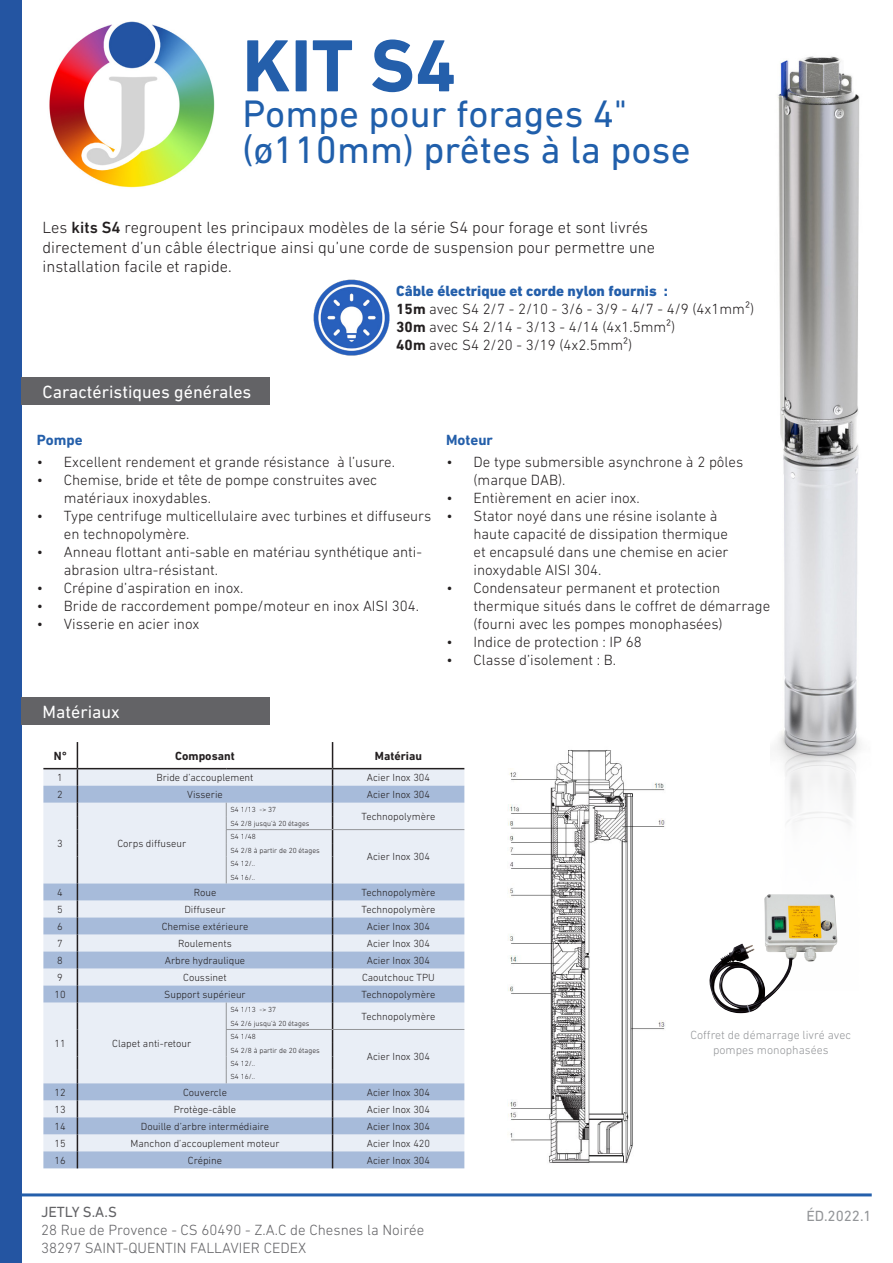
<style>
.page{position:relative;width:893px;height:1263px;background:#fff}
.page>*{position:absolute;margin:0;border:0;box-sizing:border-box;transform-origin:0 0}
.t1{font:700 75px "DIN Next LT Pro";color:#245fab}
.t2{font:39px/36px "DIN Next LT Pro";color:#205fab}
.t3{font:18px "DIN Next LT Pro";color:#fff}
.t4{font:300 16.5px/19.8px "DIN Next LT Pro";color:#231f20}
.t5{font:300 15px/18px "DIN Next LT Pro";color:#231f20}
.t6{font:300 15px "DIN Next LT Pro";color:#636366}
.t7{font:800 15px "DIN Next LT Pro";color:#245fab}
.t8{font:700 15px "DIN Next LT Pro";color:#245faa}
.t9{font:15px "DIN Next LT Pro";color:#636366}
.t10{font:15px "DIN Next LT Pro";color:#939598}
.t11{font:300 12px/14.4px "DIN Next LT Pro";color:#939598;text-align:center}
.t12{font:700 12px "DIN Next LT Pro";color:#231f20}
.t13{font:300 10.5px "DIN Next LT Pro";color:#231f20}
.t14{font:300 7.5px "DIN Next LT Pro";color:#231f20}
.s1{font-weight:500}
.s2{font-weight:700}
</style>
<div class="page">
<img style="left:21px;top:0;width:194px;height:189px">
<div style="left:0;top:0;width:21px;height:1263px;background:#2455a2"></div>
<img style="left:313px;top:279px;width:76px;height:76px">
<hr style="left:21px;top:1193px;width:851px;height:3px;background:#245fab">
<div style="left:21px;top:377px;width:249px;height:28px;background:#636366"></div>
<div style="left:21px;top:697px;width:249px;height:28px;background:#636366"></div>
<img style="left:775px;top:56px;width:86px;height:694px">
<img style="left:770px;top:750px;width:101px;height:447px">
<svg style="left:43px;top:769px;width:421px;height:17px;background:#e2e7ef"></svg>
<svg style="left:43px;top:786px;width:421px;height:382px;background:#d1dbeb"></svg>
<hr style="left:43px;top:768px;width:34px;height:1px;background:#231f20">
<hr style="left:77px;top:768px;width:149px;height:1px;background:#231f20">
<hr style="left:226px;top:768px;width:107px;height:1px;background:#231f20">
<hr style="left:333px;top:768px;width:131px;height:1px;background:#231f20">
<svg style="left:77px;top:742px;width:1px;height:426px"></svg>
<svg style="left:332px;top:742px;width:1px;height:426px"></svg>
<hr style="left:333px;top:1029px;width:131px;height:1px;background:#939598">
<hr style="left:333px;top:829px;width:131px;height:1px;background:#939598">
<hr style="left:226px;top:829px;width:107px;height:1px;background:#939598">
<svg style="left:226px;top:803px;width:1px;height:80px"></svg>
<svg style="left:226px;top:1002px;width:1px;height:81px"></svg>
<hr style="left:226px;top:1029px;width:107px;height:1px;background:#939598">
<img style="left:507px;top:750px;width:158px;height:414px">
<img style="left:709px;top:894px;width:128px;height:119px">
<p class="t1" style="left:242px;top:22px;width:216px">KIT S4</p>
<p class="t2" style="left:242px;top:96px;width:450px">Pompe pour forages 4" (ø110mm) prêtes à la pose</p>
<p class="t4" style="left:43px;top:217px;width:614px">Les <span class="s1">kits S4</span> regroupent les principaux modèles de la série S4 pour forage et sont livrés directement d’un câble électrique ainsi qu’une corde de suspension pour permettre une installation facile et rapide.</p>
<p class="t7" style="left:396px;top:282px;width:273px">Câble électrique et corde nylon fournis :</p>
<p class="t5" style="left:396px;top:299px;width:359px"><span class="s2">15m</span> avec S4 2/7 - 2/10 - 3/6 - 3/9 - 4/7 - 4/9 (4x1mm²)</p>
<p class="t5" style="left:396px;top:317px;width:281px"><span class="s2">30m</span> avec S4 2/14 - 3/13 - 4/14 (4x1.5mm²)</p>
<p class="t5" style="left:396px;top:335px;width:238px"><span class="s2">40m</span> avec S4 2/20 - 3/19 (4x2.5mm²)</p>
<p class="t3" style="left:43px;top:381px;width:210px">Caractéristiques générales</p>
<p class="t8" style="left:37px;top:431px;width:47px">Pompe</p>
<p class="t8" style="left:446px;top:431px;width:48px">Moteur</p>
<p class="t5" style="left:37px;top:453px;width:360px">• Excellent rendement et grande résistance à l’usure.</p>
<p class="t5" style="left:64px;top:471px;width:315px;text-indent:-27px">• Chemise, bride et tête de pompe construites avec matériaux inoxydables.</p>
<p class="t5" style="left:64px;top:507px;width:369px;text-indent:-27px">• Type centrifuge multicellulaire avec turbines et diffuseurs en technopolymère.</p>
<p class="t5" style="left:64px;top:543px;width:360px;text-indent:-27px">• Anneau flottant anti-sable en matériau synthétique anti&shy;abrasion ultra-résistant.</p>
<p class="t5" style="left:37px;top:579px;width:208px">• Crépine d’aspiration en inox.</p>
<p class="t5" style="left:37px;top:597px;width:384px">• Bride de raccordement pompe/moteur en inox AISI 304.</p>
<p class="t5" style="left:37px;top:615px;width:164px">• Visserie en acier inox</p>
<p class="t5" style="left:473px;top:453px;width:271px;text-indent:-27px">• De type submersible asynchrone à 2 pôles (marque DAB).</p>
<p class="t5" style="left:446px;top:489px;width:195px">• Entièrement en acier inox.</p>
<p class="t5" style="left:473px;top:507px;width:257px;text-indent:-27px">• Stator noyé dans une résine isolante à haute capacité de dissipation thermique et encapsulé dans une chemise en acier inoxydable AISI 304.</p>
<p class="t5" style="left:473px;top:579px;width:298px;text-indent:-27px">• Condensateur permanent et protection thermique situés dans le coffret de démarrage (fourni avec les pompes monophasées)</p>
<p class="t5" style="left:446px;top:633px;width:197px">• Indice de protection : IP 68</p>
<p class="t5" style="left:446px;top:651px;width:171px">• Classe d’isolement : B.</p>
<p class="t3" style="left:43px;top:701px;width:79px">Matériaux</p>
<p class="t12" style="left:54px;top:749px;width:15px">N°</p>
<p class="t12" style="left:175px;top:749px;width:61px">Composant</p>
<p class="t12" style="left:375px;top:749px;width:49px">Matériau</p>
<p class="t13" style="left:57px;top:771px;width:7px">1</p>
<p class="t13" style="left:156px;top:771px;width:99px">Bride d’accouplement</p>
<p class="t13" style="left:367px;top:771px;width:65px">Acier Inox 304</p>
<p class="t13" style="left:57px;top:788px;width:7px">2</p>
<p class="t13" style="left:187px;top:788px;width:37px">Visserie</p>
<p class="t13" style="left:367px;top:788px;width:65px">Acier Inox 304</p>
<p class="t13" style="left:57px;top:837px;width:7px">3</p>
<p class="t13" style="left:117px;top:837px;width:70px">Corps diffuseur</p>
<p class="t14" style="left:230px;top:805px;width:47px">S4 1/13 -&gt; 37</p>
<p class="t14" style="left:230px;top:819px;width:80px">S4 2/8 jusqu’à 20 étages</p>
<p class="t14" style="left:230px;top:832px;width:27px">S4 1/48</p>
<p class="t14" style="left:230px;top:846px;width:91px">S4 2/8 à partir de 20 étages</p>
<p class="t14" style="left:230px;top:859px;width:26px">S4 12/..</p>
<p class="t14" style="left:230px;top:873px;width:26px">S4 16/..</p>
<p class="t13" style="left:362px;top:810px;width:75px">Technopolymère</p>
<p class="t13" style="left:367px;top:851px;width:65px">Acier Inox 304</p>
<p class="t13" style="left:57px;top:886px;width:7px">4</p>
<p class="t13" style="left:194px;top:886px;width:24px">Roue</p>
<p class="t13" style="left:362px;top:886px;width:75px">Technopolymère</p>
<p class="t13" style="left:57px;top:903px;width:7px">5</p>
<p class="t13" style="left:184px;top:903px;width:43px">Diffuseur</p>
<p class="t13" style="left:362px;top:903px;width:75px">Technopolymère</p>
<p class="t13" style="left:57px;top:920px;width:7px">6</p>
<p class="t13" style="left:162px;top:920px;width:88px">Chemise extérieure</p>
<p class="t13" style="left:367px;top:920px;width:65px">Acier Inox 304</p>
<p class="t13" style="left:57px;top:937px;width:7px">7</p>
<p class="t13" style="left:178px;top:937px;width:55px">Roulements</p>
<p class="t13" style="left:367px;top:937px;width:65px">Acier Inox 304</p>
<p class="t13" style="left:57px;top:954px;width:7px">8</p>
<p class="t13" style="left:165px;top:954px;width:82px">Arbre hydraulique</p>
<p class="t13" style="left:367px;top:954px;width:65px">Acier Inox 304</p>
<p class="t13" style="left:57px;top:971px;width:7px">9</p>
<p class="t13" style="left:183px;top:971px;width:45px">Coussinet</p>
<p class="t13" style="left:362px;top:971px;width:74px">Caoutchouc TPU</p>
<p class="t13" style="left:54px;top:988px;width:13px">10</p>
<p class="t13" style="left:164px;top:988px;width:83px">Support supérieur</p>
<p class="t13" style="left:362px;top:988px;width:75px">Technopolymère</p>
<p class="t13" style="left:54px;top:1037px;width:13px">11</p>
<p class="t13" style="left:112px;top:1037px;width:81px">Clapet anti-retour</p>
<p class="t14" style="left:230px;top:1005px;width:47px">S4 1/13 -&gt; 37</p>
<p class="t13" style="left:362px;top:1010px;width:75px">Technopolymère</p>
<p class="t14" style="left:230px;top:1019px;width:80px">S4 2/6 jusqu’à 20 étages</p>
<p class="t14" style="left:230px;top:1032px;width:27px">S4 1/48</p>
<p class="t14" style="left:230px;top:1046px;width:91px">S4 2/8 à partir de 20 étages</p>
<p class="t14" style="left:230px;top:1059px;width:26px">S4 12/..</p>
<p class="t14" style="left:230px;top:1072px;width:26px">S4 16/..</p>
<p class="t13" style="left:367px;top:1051px;width:65px">Acier Inox 304</p>
<p class="t13" style="left:54px;top:1086px;width:13px">12</p>
<p class="t13" style="left:183px;top:1086px;width:45px">Couvercle</p>
<p class="t13" style="left:367px;top:1086px;width:65px">Acier Inox 304</p>
<p class="t13" style="left:54px;top:1103px;width:13px">13</p>
<p class="t13" style="left:174px;top:1103px;width:64px">Protège-câble</p>
<p class="t13" style="left:367px;top:1103px;width:65px">Acier Inox 304</p>
<p class="t13" style="left:54px;top:1120px;width:13px">14</p>
<p class="t13" style="left:141px;top:1120px;width:130px">Douille d’arbre intermédiaire</p>
<p class="t13" style="left:367px;top:1120px;width:65px">Acier Inox 304</p>
<p class="t13" style="left:54px;top:1137px;width:13px">15</p>
<p class="t13" style="left:130px;top:1137px;width:151px">Manchon d’accouplement moteur</p>
<p class="t13" style="left:367px;top:1137px;width:65px">Acier Inox 420</p>
<p class="t13" style="left:54px;top:1154px;width:13px">16</p>
<p class="t13" style="left:188px;top:1154px;width:36px">Crépine</p>
<p class="t13" style="left:367px;top:1154px;width:65px">Acier Inox 304</p>
<p class="t11" style="left:690px;top:1028px;width:162px">Coffret de démarrage livré avec pompes monophasées</p>
<p class="t9" style="left:41px;top:1203px;width:77px">JETLY S.A.S</p>
<p class="t6" style="left:41px;top:1221px;width:385px">28 Rue de Provence - CS 60490 - Z.A.C de Chesnes la Noirée</p>
<p class="t6" style="left:41px;top:1239px;width:267px">38297 SAINT-QUENTIN FALLAVIER CEDEX</p>
<p class="t10" style="left:806px;top:1207px;width:67px">ÉD.2022.1</p>
</div>
